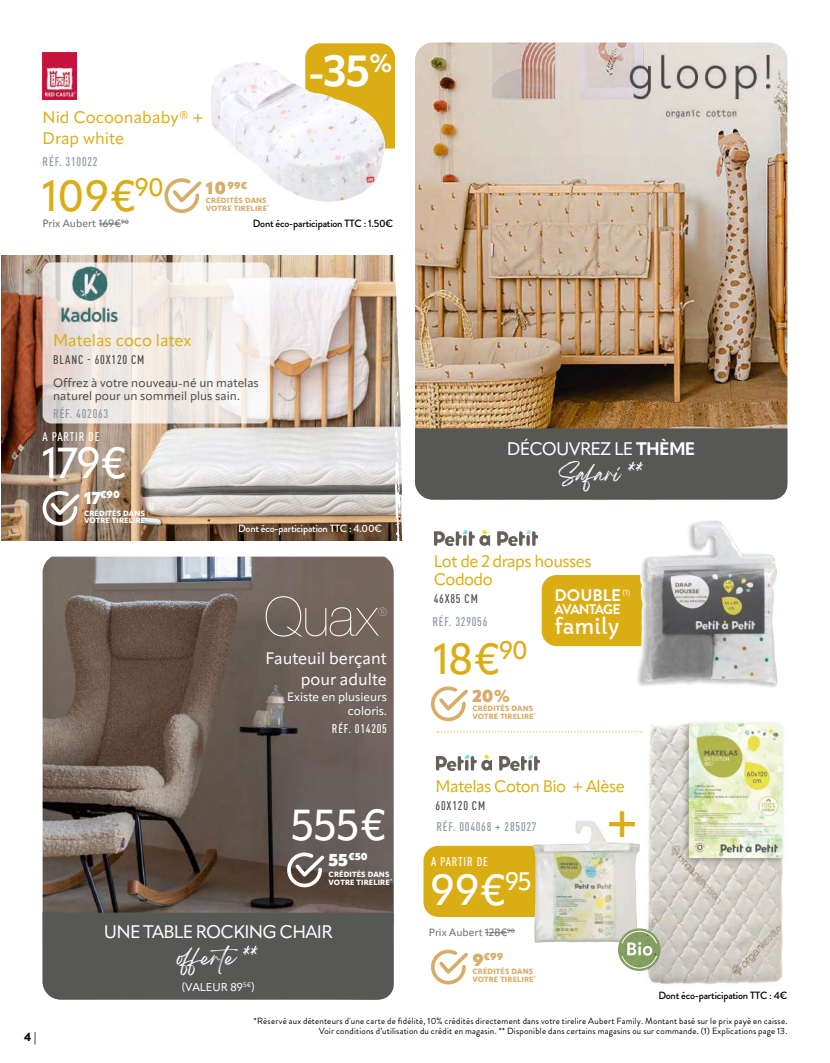
<style>
.page{position:relative;width:830px;height:1063px;background:#fff}
.page>*{position:absolute;margin:0;border:0;box-sizing:border-box;transform-origin:0 0}
.t1{font:700 45px "Petita";color:#dbad14}
.t2{font:700 43.05px "Apparat";color:#fff}
.t3{font:500 42.9px "Apparat";letter-spacing:-.02em;color:#fff}
.t4{font:500 42.9px "Apparat";color:#dbad14}
.t5{font:19.95px "Capriola";color:#fff}
.t6{font:19.5px "Breathing Personal Use";color:#fff}
.t7{font:18px "Apparat";letter-spacing:-.04em;color:#fff}
.t8{font:900 17.1px "Apparat";color:#d6ad69}
.t9{font:700 16.8px "Brandon Grotesque";color:#fff}
.t10{font:16.5px/18px "Apparat";letter-spacing:-.025em;color:#dbad14}
.t11{font:16.5px/21px "Apparat";color:#dbad14}
.t12{font:16.5px/21px "Apparat";color:#fff;text-align:right}
.t13{font:700 13.95px "Brandon Grotesque";letter-spacing:-.055em;color:#fff}
.t14{font:500 condensed 12.45px "DIN Pro";letter-spacing:.06em;color:#8794a2}
.t15{font:500 condensed 12.45px "DIN Pro";letter-spacing:.065em;color:#4a4a49}
.t16{font:500 condensed 12.45px "DIN Pro";letter-spacing:.07em;color:#fff}
.t17{font:12px/13.5px "Apparat";color:#4a4a49}
.t18{font:12px/13.5px "Apparat";color:#fff;text-align:right}
.t19{font:900 12px "Brandon Grotesque";color:#000}
.t20{font:11.25px "Apparat";color:#fff}
.t21{font:500 10.5px "Brandon Grotesque";letter-spacing:-.02em;color:#000}
.t22{font:500 10.5px "Apparat";color:#757474}
.t23{font:500 10.5px "Brandon Grotesque";letter-spacing:-.02em;color:#fff}
.t24{font:900 9.9px "Apparat";color:#fff}
.t25{font:900 9.9px "Apparat";color:#d6ad69}
.t26{font:9px/10.8px "Brandon Grotesque";letter-spacing:.02em;color:#000;text-align:right}
.t27{font:800 7.5px/7.5px "Apparat";letter-spacing:.02em;color:#d6ad69}
.t28{font:800 7.5px/7.5px "Apparat";letter-spacing:.02em;color:#fff}
.t29{font:7.5px "Apparat";color:#fff}
.s1{font-size:17.1px}
.s2{font-weight:700}
</style>
<div class="page">
<svg style="left:305px;top:43px;width:90px;height:106px;background:#dfb93b"></svg>
<img style="left:2px;top:255px;width:390px;height:285px">
<svg style="left:43px;top:262px;width:227px;height:161px;fill:#f2eae4"></svg>
<svg style="left:41px;top:489px;width:42px;height:38px"></svg>
<svg style="left:437px;top:731px;width:207px;height:2px"></svg>
<img style="left:415px;top:43px;width:372px;height:132px">
<img style="left:628px;top:52px;width:143px;height:67px">
<img style="left:392px;top:175px;width:395px;height:471px">
<svg style="left:435px;top:755px;width:57px;height:16px"></svg>
<svg style="left:499px;top:755px;width:41px;height:16px"></svg>
<svg style="left:99px;top:222px;width:30px;height:3px"></svg>
<img style="left:211px;top:64px;width:150px;height:111px">
<img style="left:687px;top:520px;width:26px;height:5px">
<img style="left:647px;top:721px;width:137px;height:264px">
<img style="left:43px;top:53px;width:33px;height:46px">
<img style="left:53px;top:266px;width:72px;height:57px">
<div style="left:423px;top:846px;width:109px;height:71px;background:#dbad14"></div>
<svg style="left:431px;top:949px;width:37px;height:36px"></svg>
<svg style="left:431px;top:686px;width:37px;height:36px"></svg>
<img style="left:43px;top:557px;width:350px;height:356px">
<div style="left:43px;top:913px;width:350px;height:87px;background:#575756"></div>
<img style="left:265px;top:175px;width:121px;height:462px">
<svg style="left:485px;top:930px;width:29px;height:3px"></svg>
<img style="left:532px;top:821px;width:107px;height:122px">
<svg style="left:285px;top:851px;width:42px;height:38px"></svg>
<img style="left:617px;top:928px;width:43px;height:43px">
<svg style="left:620px;top:930px;width:37px;height:39px"></svg>
<svg style="left:164px;top:178px;width:38px;height:35px"></svg>
<h3 class="t11" style="left:43px;top:107px;width:162px">Nid Cocoonababy® +<br>Drap white</h3>
<h3 class="t14" style="left:43px;top:152px;width:57px">RÉF. 310022</h3>
<h3 class="t4" style="left:43px;top:170px;width:123px">109€<sup>90</sup></h3>
<p class="t25" style="left:206px;top:179px;width:43px"><span class="s1">10</span>99€</p>
<p class="t27" style="left:206px;top:197px;width:65px">CRÉDITÉS DANS<br>VOTRE TIRELIRE<sup>*</sup></p>
<h2 class="t2" style="left:308px;top:45px;width:86px">-35<sup>%</sup></h2>
<p class="t22" style="left:43px;top:217px;width:88px">Prix Aubert 169€<sup>90</sup></p>
<p class="t21" style="left:253px;top:217px;width:142px">Dont éco-participation TTC : 1.50€</p>
<h3 class="t11" style="left:53px;top:330px;width:140px">Matelas coco latex</h3>
<h3 class="t15" style="left:53px;top:351px;width:93px">BLANC - 60X120 CM</h3>
<h3 class="t17" style="left:53px;top:376px;width:207px">Offrez à votre nouveau-né un matelas naturel pour un sommeil plus sain.</h3>
<h3 class="t14" style="left:53px;top:404px;width:57px">RÉF. 402063</h3>
<h3 class="t16" style="left:43px;top:428px;width:58px">A PARTIR DE</h3>
<h3 class="t3" style="left:43px;top:437px;width:86px">179€</h3>
<p class="t24" style="left:84px;top:489px;width:37px"><span class="s1">17</span>€90</p>
<p class="t28" style="left:84px;top:509px;width:65px">CRÉDITÉS DANS<br>VOTRE TIRELIRE<sup>*</sup></p>
<p class="t23" style="left:238px;top:521px;width:145px">Dont éco-participation TTC : 4.00€</p>
<h3 class="t12" style="left:265px;top:648px;width:123px">Fauteuil berçant pour adulte</h3>
<h3 class="t18" style="left:287px;top:691px;width:101px">Existe en plusieurs coloris.</h3>
<h3 class="t16" style="left:332px;top:719px;width:57px">RÉF. 014205</h3>
<h3 class="t3" style="left:290px;top:799px;width:98px">555€</h3>
<p class="t24" style="left:328px;top:850px;width:41px"><span class="s1">55</span>€50</p>
<p class="t28" style="left:328px;top:871px;width:65px">CRÉDITÉS DANS<br>VOTRE TIRELIRE<sup>*</sup></p>
<h3 class="t7" style="left:104px;top:921px;width:230px">UNE TABLE ROCKING CHAIR</h3>
<h3 class="t6" style="left:178px;top:952px;width:82px">offerte **</h3>
<p class="t20" style="left:182px;top:980px;width:74px">(VALEUR 89<sup>5€</sup>)</p>
<h3 class="t7" style="left:506px;top:438px;width:190px">DÉCOUVREZ LE <span class="s2">THÈME</span></h3>
<h3 class="t6" style="left:558px;top:468px;width:86px">Safari **</h3>
<h3 class="t10" style="left:433px;top:552px;width:160px">Lot de 2 draps housses<br>Cododo</h3>
<h3 class="t15" style="left:433px;top:589px;width:46px">46X85 CM</h3>
<h3 class="t9" style="left:554px;top:583px;width:68px">DOUBLE</h3>
<h3 class="t13" style="left:554px;top:600px;width:68px">AVANTAGE</h3>
<p class="t29" style="left:622px;top:588px;width:9px">(1)</p>
<h3 class="t14" style="left:432px;top:612px;width:57px">RÉF. 329056</h3>
<h3 class="t5" style="left:554px;top:614px;width:66px">family</h3>
<h3 class="t4" style="left:433px;top:633px;width:96px">18€<sup>90</sup></h3>
<h3 class="t8" style="left:472px;top:686px;width:39px">20%</h3>
<p class="t27" style="left:472px;top:705px;width:65px">CRÉDITÉS DANS<br>VOTRE TIRELIRE<sup>*</sup></p>
<h3 class="t10" style="left:435px;top:777px;width:190px">Matelas Coton Bio + Alèse</h3>
<h3 class="t15" style="left:435px;top:796px;width:51px">60X120 CM</h3>
<h1 class="t1" style="left:605px;top:797px;width:34px">+</h1>
<h3 class="t14" style="left:436px;top:817px;width:102px">RÉF. 004068 + 285027</h3>
<h3 class="t16" style="left:431px;top:852px;width:58px">A PARTIR DE</h3>
<h3 class="t3" style="left:430px;top:864px;width:103px">99€<sup>95</sup></h3>
<p class="t22" style="left:429px;top:926px;width:87px">Prix Aubert 128€<sup>90</sup></p>
<p class="t25" style="left:472px;top:950px;width:32px"><span class="s1">9</span>€99</p>
<p class="t27" style="left:472px;top:968px;width:65px">CRÉDITÉS DANS<br>VOTRE TIRELIRE<sup>*</sup></p>
<p class="t21" style="left:658px;top:989px;width:130px">Dont éco-participation TTC : 4€</p>
<h3 class="t19" style="left:24px;top:1028px;width:13px">4 |</h3>
<p class="t26" style="left:254px;top:1015px;width:534px">*Réservé aux détenteurs d'une carte de fidélité, 10% crédités directement dans votre tirelire Aubert Family. Montant basé sur le prix payé en caisse.<br>Voir conditions d’utilisation du crédit en magasin. ** Disponible dans certains magasins ou sur commande. (1) Explications page 13.</p>
</div>
